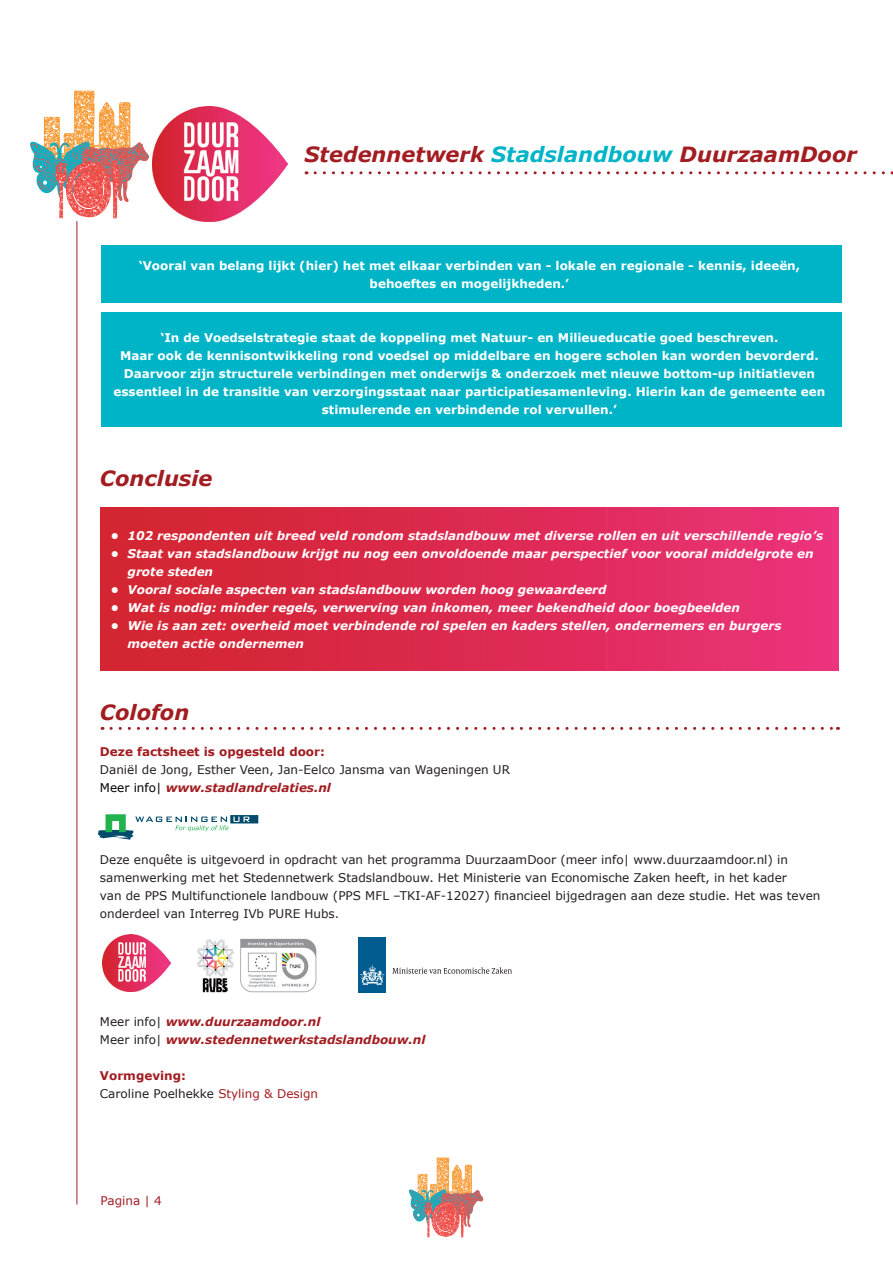
<style>
.page{position:relative;width:893px;height:1263px;background:#fff}
.page>*{position:absolute;margin:0;border:0;box-sizing:border-box;transform-origin:0 0}
.t1{font:italic 700 21px "Verdana";color:#a21d21}
.t2{font:700 12px/18px "Verdana";color:#fff;text-align:center}
.t3{font:12px/18px "Verdana";color:#231f20}
.t4{font:italic 700 12px/18px "Verdana";color:#fff}
.t5{font:italic 700 12px/18px "Verdana";color:#a21d21}
.t6{font:700 12px "Verdana";color:#a21d21}
.t7{font:12px "Verdana";color:#a21d21}
.s1{color:#00b4c7}
.s2{color:#000}
.s3{font-weight:700;font-style:italic;color:#a21d21}
.s4{font-weight:400;font-style:normal;color:#231f20}
.s5{font-weight:700;color:#a21d21}
.s6{color:#a21d21}
</style>
<div class="page">
<svg style="left:315px;top:171px;width:578px;height:3px"></svg>
<img style="left:409px;top:1157px;width:75px;height:81px">
<img style="left:30px;top:91px;width:119px;height:128px">
<img style="left:152px;top:107px;width:136px;height:114px">
<hr style="left:77px;top:221px;width:1px;height:983px;background:#a21d21">
<div style="left:101px;top:507px;width:738px;height:163px;background:linear-gradient(to right,#d1232b,#eb327a)"></div>
<img style="left:197px;top:938px;width:120px;height:55px">
<img style="left:103px;top:934px;width:67px;height:58px">
<div style="left:101px;top:313px;width:740px;height:114px;background:#00b4c7"></div>
<div style="left:101px;top:246px;width:740px;height:57px;background:#00b4c7"></div>
<svg style="left:111px;top:727px;width:727px;height:3px"></svg>
<div style="left:358px;top:938px;width:28px;height:55px;background:#015c90"></div>
<svg style="left:360px;top:965px;width:24px;height:21px"></svg>
<svg style="left:392px;top:967px;width:120px;height:7px"></svg>
<svg style="left:98px;top:814px;width:160px;height:26px"></svg>
<h1 class="t1" style="left:305px;top:139px;width:554px">Stedennetwerk <span class="s1">Stadslandbouw</span> DuurzaamDoor</h1>
<p class="t2" style="left:139px;top:256px;width:663px">‘Vooral van belang lijkt (hier) het met elkaar verbinden van - lokale en regionale - kennis, ideeën, behoeftes en mogelijkheden.’</p>
<p class="t2" style="left:114px;top:328px;width:713px">‘In de Voedselstrategie staat de koppeling met Natuur- en Milieueducatie goed beschreven.<br>Maar ook de kennisontwikkeling rond voedsel op middelbare en hogere scholen kan worden bevorderd.<br>Daarvoor zijn structurele verbindingen met onderwijs &amp; onderzoek met nieuwe bottom-up initiatieven essentieel in de transitie van verzorgingsstaat naar participatiesamenleving. Hierin kan de gemeente een stimulerende en verbindende rol vervullen.’</p>
<h1 class="t1" style="left:100px;top:463px;width:114px">Conclusie</h1>
<p class="t4" style="left:111px;top:526px;width:714px">• 102 respondenten uit breed veld rondom stadslandbouw met diverse rollen en uit verschillende regio’s</p>
<p class="t4" style="left:128px;top:544px;width:688px;text-indent:-17px">• Staat van stadslandbouw krijgt nu nog een onvoldoende maar perspectief voor vooral middelgrote en grote steden</p>
<p class="t4" style="left:111px;top:580px;width:498px">• Vooral sociale aspecten van stadslandbouw worden hoog gewaardeerd</p>
<p class="t4" style="left:111px;top:598px;width:631px">• Wat is nodig: minder regels, verwerving van inkomen, meer bekendheid door boegbeelden</p>
<p class="t4" style="left:128px;top:616px;width:655px;text-indent:-17px">• Wie is aan zet: overheid moet verbindende rol spelen en kaders stellen, ondernemers en burgers moeten actie ondernemen</p>
<h1 class="t1" style="left:100px;top:697px;width:91px">Colofon</h1>
<p class="t6" style="left:100px;top:743px;width:227px">Deze factsheet is opgesteld door:</p>
<p class="t3" style="left:100px;top:761px;width:412px">Daniël de Jong, Esther Veen, Jan-Eelco Jansma van Wageningen UR<br><span class="s2">Meer info|</span> <span class="s3">www.stadlandrelaties.nl</span></p>
<p class="t3" style="left:100px;top:851px;width:722px">Deze enquête is uitgevoerd in opdracht van het programma DuurzaamDoor (meer info| www.duurzaamdoor.nl) in samenwerking met het Stedennetwerk Stadslandbouw. Het Ministerie van Economische Zaken heeft, in het kader<br>van de PPS Multifunctionele landbouw (PPS MFL –TKI-AF-12027) financieel bijgedragen aan deze studie. Het was teven onderdeel van Interreg IVb PURE Hubs.</p>
<p class="t5" style="left:100px;top:1012px;width:327px"><span class="s4">Meer info|</span> www.duurzaamdoor.nl<br><span class="s4">Meer info|</span> www.stedennetwerkstadslandbouw.nl</p>
<p class="t3" style="left:100px;top:1067px;width:220px"><span class="s5">Vormgeving:<br></span>Caroline Poelhekke <span class="s6">Styling &amp; Design</span></p>
<p class="t7" style="left:101px;top:1193px;width:63px">Pagina | 4</p>
</div>
